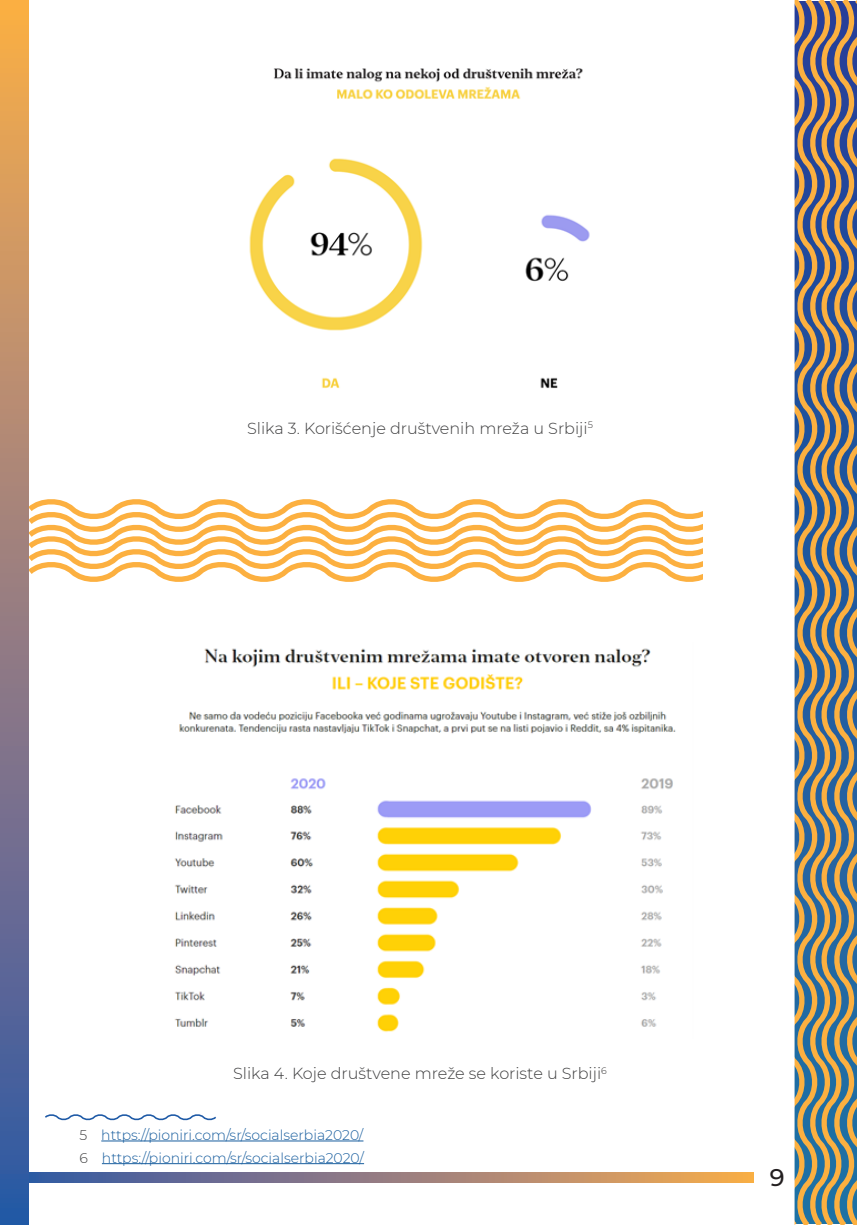
<style>
.page{position:relative;width:857px;height:1225px;background:#fff}
.page>*{position:absolute;margin:0;border:0;box-sizing:border-box;transform-origin:0 0}
.t1{font:500 24px "Montserrat";color:#231f20}
.Captions{font:300 16px "Montserrat";color:#3e3e3f}
.Fusnota{font:300 14px "Montserrat";color:#175d9e}
.s1{color:#3e3e3f}
</style>
<div class="page">
<svg style="left:794px;top:0;width:8px;height:1225px;background:#9a9485"></svg>
<svg style="left:802px;top:0;width:54px;height:1225px;background:#888172"></svg>
<svg style="left:29px;top:1172px;width:724px;height:10px;background:#977f7d"></svg>
<div style="left:0;top:0;width:29px;height:1225px;background:linear-gradient(to bottom,#fcaa4f,#2f54ac)"></div>
<img style="left:249px;top:68px;width:341px;height:320px">
<img style="left:174px;top:648px;width:502px;height:384px">
<svg style="left:45px;top:1114px;width:171px;height:7px"></svg>
<hr style="left:101px;top:1140px;width:262px;height:1px;background:#175d9e">
<hr style="left:102px;top:1163px;width:262px;height:1px;background:#175d9e">
<svg style="left:30px;top:499px;width:672px;height:83px"></svg>
<p class="Captions" style="left:247px;top:417px;width:347px">Slika 3. Korišćenje društvenih mreža u Srbiji<sup>5</sup></p>
<p class="Captions" style="left:233px;top:1062px;width:375px">Slika 4. Koje društvene mreže se koriste u Srbiji<sup>6</sup></p>
<p class="Fusnota" style="left:79px;top:1125px;width:285px"><span class="s1">5</span> https://pioniri.com/sr/socialserbia2020/</p>
<p class="Fusnota" style="left:79px;top:1148px;width:286px"><span class="s1">6</span> https://pioniri.com/sr/socialserbia2020/</p>
<h1 class="t1" style="left:769px;top:1160px;width:16px">9</h1>
</div>
